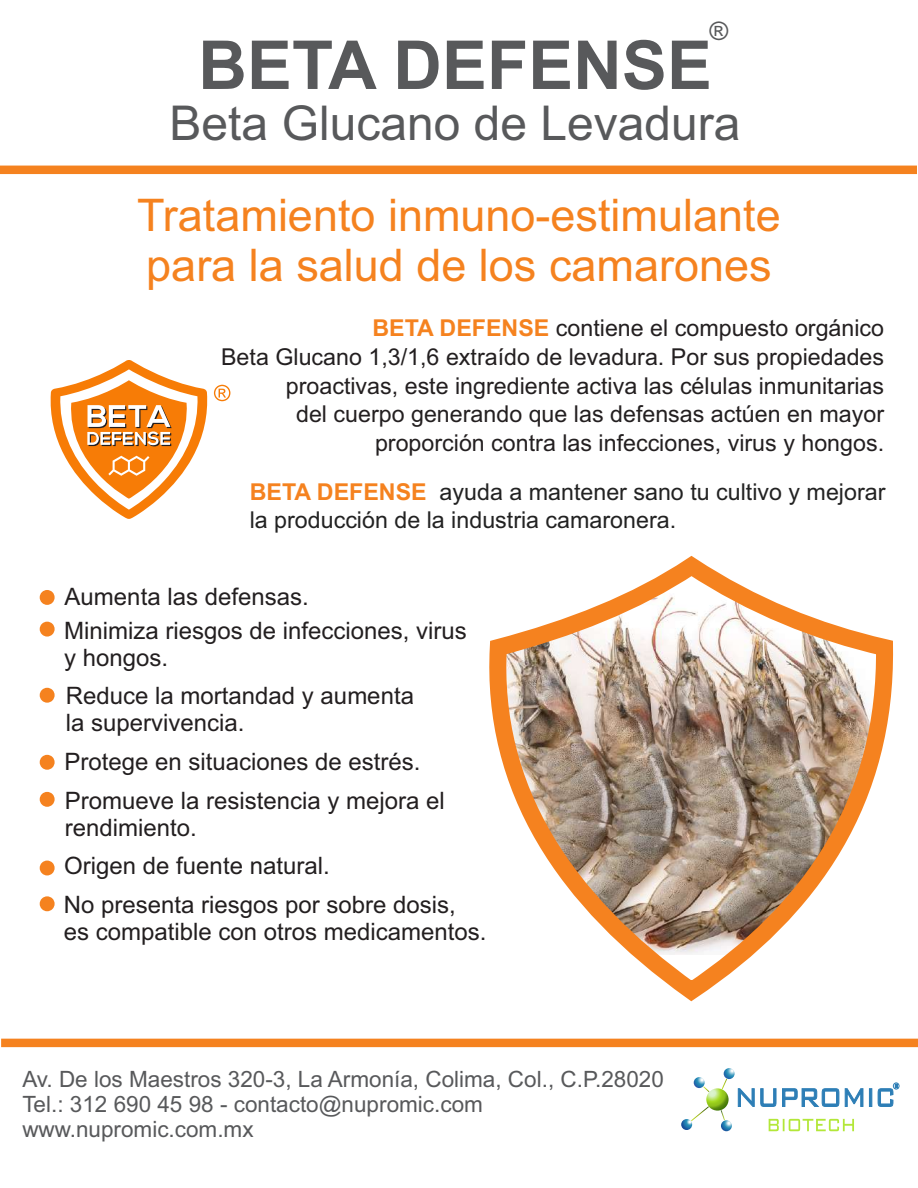
<style>
.page{position:relative;width:918px;height:1188px;background:#fff}
.page>*{position:absolute;margin:0;border:0;box-sizing:border-box;transform-origin:0 0}
.t1{font:700 67.5px "Arial";color:#58595b}
.t2{font:60px/66.6px "Arial";color:#f5821f;text-align:justify}
.t3{font:48px "Arial";color:#58595b}
.t4{font:45px/50.2px "Arial";color:#f5821f}
.t5{font:25.5px "Arial";color:#58595b}
.t6{font:24px/26.8px "Arial";color:#231f20}
.t7{font:23.25px/28.5px "Arial";color:#231f20;text-align:right}
.t8{font:23.25px/27.8px "Arial";color:#222}
.t9{font:22.5px/25.2px "Arial";color:#58595b}
.s1{font-weight:700;color:#f5821f}
.s2{font-size:60px;color:#f5821f}
</style>
<div class="page">
<div style="left:0;top:166px;width:917px;height:8px;background:#f5821f"></div>
<div style="left:1px;top:1039px;width:917px;height:8px;background:#f5821f"></div>
<svg style="left:706px;top:1088px;width:23px;height:23px"></svg>
<svg style="left:681px;top:1106px;width:28px;height:24px"></svg>
<svg style="left:694px;top:1077px;width:15px;height:15px"></svg>
<svg style="left:721px;top:1068px;width:178px;height:63px"></svg>
<svg style="left:50px;top:360px;width:158px;height:159px"></svg>
<svg style="left:214px;top:385px;width:16px;height:16px"></svg>
<svg style="left:489px;top:556px;width:405px;height:446px"></svg>
<p class="t5" style="left:710px;top:21px;width:20px">®</p>
<h1 class="t1" style="left:198px;top:40px;width:515px">BETA DEFENSE</h1>
<h3 class="t3" style="left:170px;top:105px;width:573px">Beta Glucano de Levadura</h3>
<h3 class="t4" style="left:137px;top:194px;width:645px">Tratamiento inmuno-estimulante para la salud de los camarones</h3>
<p class="t7" style="left:221px;top:316px;width:665px"><span class="s1">BETA DEFENSE</span> contiene el compuesto orgánico<br>Beta Glucano 1,3/1,6 extraído de levadura. Por sus propiedades proactivas, este ingrediente activa las células inmunitarias<br>del cuerpo generando que las defensas actúen en mayor proporción contra las infecciones, virus y hongos.</p>
<p class="t8" style="left:250px;top:480px;width:637px"><span class="s1">BETA DEFENSE</span> ayuda a mantener sano tu cultivo y mejorar la producción de la industria camaronera.</p>
<p class="t6" style="left:37px;top:585px;width:274px"><span class="s2">•</span> Aumenta las defensas.</p>
<h2 class="t2" style="left:37px;top:601px;width:22px">• • •</h2>
<h2 class="t2" style="left:37px;top:771px;width:22px;line-height:68.7px">• •</h2>
<h2 class="t2" style="left:37px;top:876px;width:22px">•</h2>
<p class="t6" style="left:64px;top:620px;width:404px">Minimiza riesgos de infecciones, virus y hongos.</p>
<p class="t6" style="left:66px;top:685px;width:350px">Reduce la mortandad y aumenta la supervivencia.</p>
<p class="t6" style="left:64px;top:750px;width:358px">Protege en situaciones de estrés.</p>
<p class="t6" style="left:65px;top:789px;width:382px">Promueve la resistencia y mejora el rendimiento.</p>
<p class="t6" style="left:64px;top:855px;width:267px">Origen de fuente natural.</p>
<p class="t6" style="left:64px;top:893px;width:424px">No presenta riesgos por sobre dosis, es compatible con otros medicamentos.</p>
<p class="t9" style="left:22px;top:1068px;width:643px">Av. De los Maestros 320-3, La Armonía, Colima, Col., C.P.28020<br>Tel.: 312 690 45 98 - contacto@nupromic.com www.nupromic.com.mx</p>
</div>
